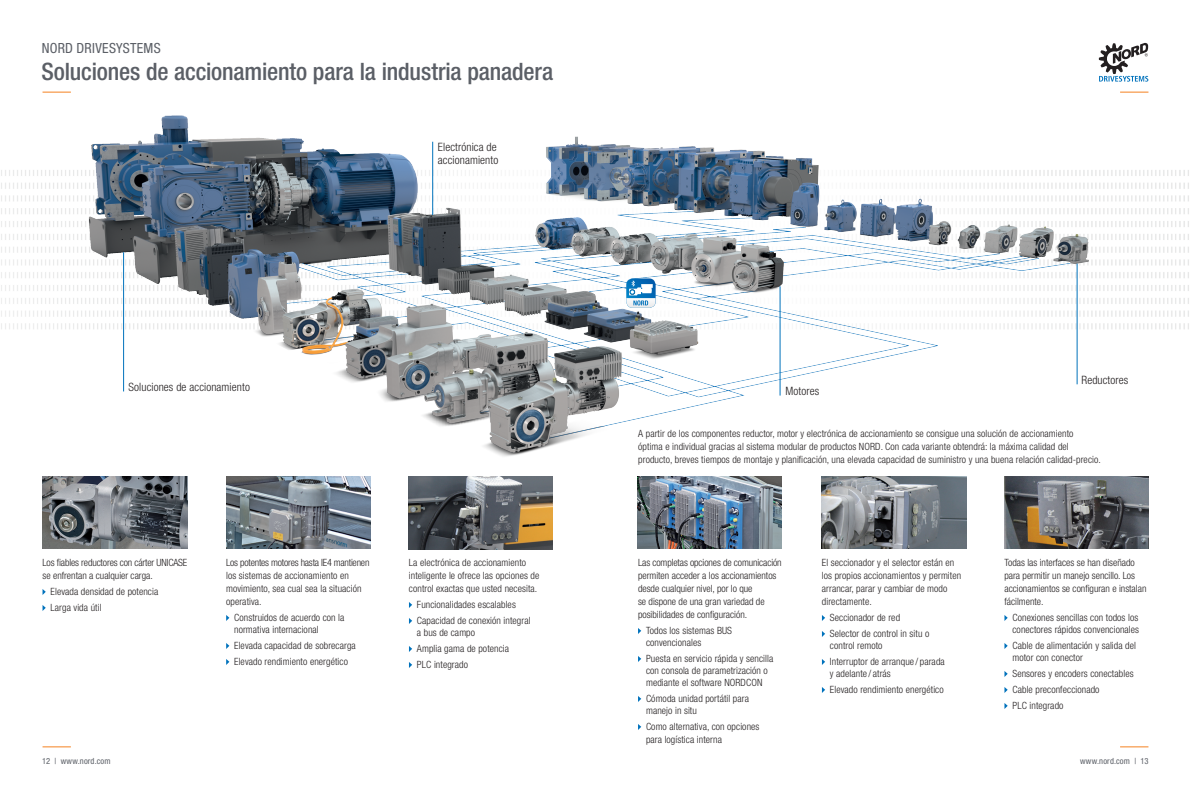
<style>
.page{position:relative;width:1191px;height:792px;background:#fff}
.page>*{position:absolute;margin:0;border:0;box-sizing:border-box;transform-origin:0 0}
.t1{font:500 condensed 24px "Helvetica Neue LT Std";letter-spacing:-.01em;color:#5b5f66}
.t2{font:condensed 14px "Helvetica Neue LT Std";letter-spacing:.02em;color:#5b5f66}
.t3{font:300 condensed 11.5px "Helvetica Neue LT Std";letter-spacing:.01em;color:#231f20}
.Absatzformat_1{font:300 condensed 10px/13px "Helvetica Neue LT Std";letter-spacing:.01em;color:#231f20}
.Absatzformat_1-2{font:300 condensed 10px "Helvetica Neue LT Std";letter-spacing:-.015em;color:#231f20}
.Absatzformat_1-3{font:300 condensed 10px "Helvetica Neue LT Std";letter-spacing:-.02em;color:#231f20}
.Absatzformat_1-4{font:300 condensed 10px "Helvetica Neue LT Std";letter-spacing:-.01em;color:#231f20}
.t4{font:condensed 8.5px "Helvetica Neue LT Std";letter-spacing:.02em;color:#5b5f66}
</style>
<div class="page">
<svg style="left:43px;top:746px;width:28px;height:1px"></svg>
<svg style="left:1120px;top:746px;width:28px;height:1px"></svg>
<svg style="left:43px;top:92px;width:28px;height:1px"></svg>
<svg style="left:1120px;top:92px;width:28px;height:1px"></svg>
<svg style="left:1098px;top:43px;width:50px;height:39px"></svg>
<img style="left:1148px;top:170px;width:41px;height:159px">
<img style="left:1px;top:170px;width:25px;height:159px">
<img style="left:29px;top:115px;width:1119px;height:342px">
<img style="left:42px;top:476px;width:145px;height:73px">
<img style="left:822px;top:476px;width:144px;height:73px">
<img style="left:226px;top:476px;width:144px;height:73px">
<img style="left:637px;top:476px;width:144px;height:73px">
<img style="left:409px;top:476px;width:144px;height:73px">
<img style="left:1004px;top:476px;width:144px;height:73px">
<svg style="left:43px;top:589px;width:3px;height:6px"></svg>
<svg style="left:43px;top:605px;width:3px;height:6px"></svg>
<svg style="left:226px;top:615px;width:3px;height:6px"></svg>
<svg style="left:226px;top:643px;width:3px;height:6px"></svg>
<svg style="left:226px;top:659px;width:3px;height:6px"></svg>
<svg style="left:409px;top:602px;width:3px;height:6px"></svg>
<svg style="left:409px;top:618px;width:3px;height:6px"></svg>
<svg style="left:409px;top:646px;width:3px;height:6px"></svg>
<svg style="left:409px;top:662px;width:3px;height:6px"></svg>
<svg style="left:638px;top:628px;width:3px;height:6px"></svg>
<svg style="left:638px;top:656px;width:3px;height:6px"></svg>
<svg style="left:638px;top:696px;width:3px;height:6px"></svg>
<svg style="left:638px;top:724px;width:3px;height:6px"></svg>
<svg style="left:1004px;top:615px;width:3px;height:6px"></svg>
<svg style="left:1004px;top:643px;width:3px;height:6px"></svg>
<svg style="left:1004px;top:671px;width:3px;height:6px"></svg>
<svg style="left:1004px;top:687px;width:3px;height:6px"></svg>
<svg style="left:1004px;top:703px;width:3px;height:6px"></svg>
<svg style="left:822px;top:615px;width:3px;height:6px"></svg>
<svg style="left:822px;top:631px;width:3px;height:6px"></svg>
<svg style="left:822px;top:659px;width:3px;height:6px"></svg>
<svg style="left:822px;top:687px;width:3px;height:6px"></svg>
<hr style="left:432px;top:142px;width:1px;height:73px;background:#0072bc">
<hr style="left:123px;top:252px;width:1px;height:139px;background:#0072bc">
<hr style="left:780px;top:286px;width:1px;height:110px;background:#0072bc">
<hr style="left:1076px;top:264px;width:1px;height:120px;background:#0072bc">
<img style="left:626px;top:278px;width:29px;height:30px">
<svg style="left:629px;top:280px;width:23px;height:25px"></svg>
<h2 class="t2" style="left:42px;top:40px;width:120px">NORD DRIVESYSTEMS</h2>
<h1 class="t1" style="left:41px;top:57px;width:513px">Soluciones de accionamiento para la industria panadera</h1>
<p class="t3" style="left:438px;top:140px;width:60px">Electrónica de</p>
<p class="t3" style="left:438px;top:154px;width:62px">accionamiento</p>
<p class="t3" style="left:129px;top:380px;width:123px">Soluciones de accionamiento</p>
<p class="Absatzformat_1-2" style="left:43px;top:557px;width:146px">Los fiables reductores con cárter UNICASE</p>
<p class="Absatzformat_1" style="left:43px;top:569px;width:112px">se enfrentan a cualquier carga.</p>
<p class="Absatzformat_1" style="left:51px;top:585px;width:109px">Elevada densidad de potencia</p>
<p class="Absatzformat_1" style="left:51px;top:601px;width:52px">Larga vida útil</p>
<p class="Absatzformat_1-3" style="left:226px;top:557px;width:145px">Los potentes motores hasta IE4 mantienen</p>
<p class="Absatzformat_1" style="left:226px;top:569px;width:137px">los sistemas de accionamiento en movimiento, sea cual sea la situación</p>
<p class="Absatzformat_1" style="left:226px;top:595px;width:37px">operativa.</p>
<p class="Absatzformat_1" style="left:234px;top:611px;width:112px">Construidos de acuerdo con la</p>
<p class="Absatzformat_1" style="left:234px;top:623px;width:86px">normativa internacional</p>
<p class="Absatzformat_1" style="left:234px;top:639px;width:123px">Elevada capacidad de sobrecarga</p>
<p class="Absatzformat_1" style="left:234px;top:655px;width:115px">Elevado rendimiento energético</p>
<p class="Absatzformat_1" style="left:409px;top:556px;width:119px">La electrónica de accionamiento</p>
<p class="Absatzformat_1" style="left:409px;top:569px;width:132px">inteligente le ofrece las opciones de control exactas que usted necesita.</p>
<p class="Absatzformat_1" style="left:417px;top:598px;width:100px">Funcionalidades escalables</p>
<p class="Absatzformat_1" style="left:417px;top:614px;width:115px">Capacidad de conexión integral</p>
<p class="Absatzformat_1" style="left:417px;top:626px;width:60px">a bus de campo</p>
<p class="Absatzformat_1" style="left:417px;top:642px;width:94px">Amplia gama de potencia</p>
<p class="Absatzformat_1" style="left:417px;top:658px;width:52px">PLC integrado</p>
<p class="t3" style="left:785px;top:385px;width:35px">Motores</p>
<p class="t3" style="left:1081px;top:373px;width:48px">Reductores</p>
<p class="Absatzformat_1" style="left:638px;top:427px;width:437px">A partir de los componentes reductor, motor y electrónica de accionamiento se consigue una solución de accionamiento</p>
<p class="Absatzformat_1" style="left:638px;top:440px;width:464px">óptima e individual gracias al sistema modular de productos NORD. Con cada variante obtendrá: la máxima calidad del producto, breves tiempos de montaje y planificación, una elevada capacidad de suministro y una buena relación calidad-precio.</p>
<p class="Absatzformat_1-4" style="left:638px;top:557px;width:145px">Las completas opciones de comunicación</p>
<p class="Absatzformat_1" style="left:638px;top:569px;width:140px">permiten acceder a los accionamientos desde cualquier nivel, por lo que</p>
<p class="Absatzformat_1" style="left:638px;top:595px;width:128px">se dispone de una gran variedad de</p>
<p class="Absatzformat_1" style="left:638px;top:608px;width:111px">posibilidades de configuración.</p>
<p class="Absatzformat_1" style="left:646px;top:624px;width:87px">Todos los sistemas BUS</p>
<p class="Absatzformat_1" style="left:646px;top:636px;width:57px">convencionales</p>
<p class="Absatzformat_1" style="left:646px;top:652px;width:129px">Puesta en servicio rápida y sencilla</p>
<p class="Absatzformat_1" style="left:646px;top:664px;width:123px;line-height:12px">con consola de parametrización o mediante el software NORDCON</p>
<p class="Absatzformat_1" style="left:646px;top:692px;width:104px">Cómoda unidad portátil para</p>
<p class="Absatzformat_1" style="left:646px;top:704px;width:52px">manejo in situ</p>
<p class="Absatzformat_1" style="left:646px;top:720px;width:115px">Como alternativa, con opciones</p>
<p class="Absatzformat_1" style="left:646px;top:733px;width:77px">para logística interna</p>
<p class="Absatzformat_1" style="left:822px;top:556px;width:134px">El seccionador y el selector están en</p>
<p class="Absatzformat_1" style="left:822px;top:569px;width:141px">los propios accionamientos y permiten</p>
<p class="Absatzformat_1" style="left:822px;top:582px;width:127px">arrancar, parar y cambiar de modo directamente.</p>
<p class="Absatzformat_1" style="left:830px;top:611px;width:72px">Seccionador de red</p>
<p class="Absatzformat_1" style="left:830px;top:627px;width:101px">Selector de control in situ o</p>
<p class="Absatzformat_1" style="left:830px;top:639px;width:54px">control remoto</p>
<p class="Absatzformat_1" style="left:830px;top:655px;width:116px">Interruptor de arranque / parada</p>
<p class="Absatzformat_1" style="left:830px;top:667px;width:62px">y adelante / atrás</p>
<p class="Absatzformat_1" style="left:830px;top:683px;width:115px">Elevado rendimiento energético</p>
<p class="Absatzformat_1" style="left:1004px;top:556px;width:143px">Todas las interfaces se han diseñado para permitir un manejo sencillo. Los accionamientos se configuran e instalan fácilmente.</p>
<p class="Absatzformat_1" style="left:1012px;top:611px;width:128px;line-height:12px">Conexiones sencillas con todos los conectores rápidos convencionales</p>
<p class="Absatzformat_1" style="left:1012px;top:639px;width:125px">Cable de alimentación y salida del</p>
<p class="Absatzformat_1" style="left:1012px;top:651px;width:72px">motor con conector</p>
<p class="Absatzformat_1" style="left:1012px;top:667px;width:123px">Sensores y encoders conectables</p>
<p class="Absatzformat_1" style="left:1012px;top:683px;width:89px">Cable preconfeccionado</p>
<p class="Absatzformat_1" style="left:1012px;top:699px;width:52px">PLC integrado</p>
<p class="t4" style="left:42px;top:756px;width:70px">12 | www.nord.com</p>
<p class="t4" style="left:1080px;top:756px;width:70px">www.nord.com | 13</p>
</div>
